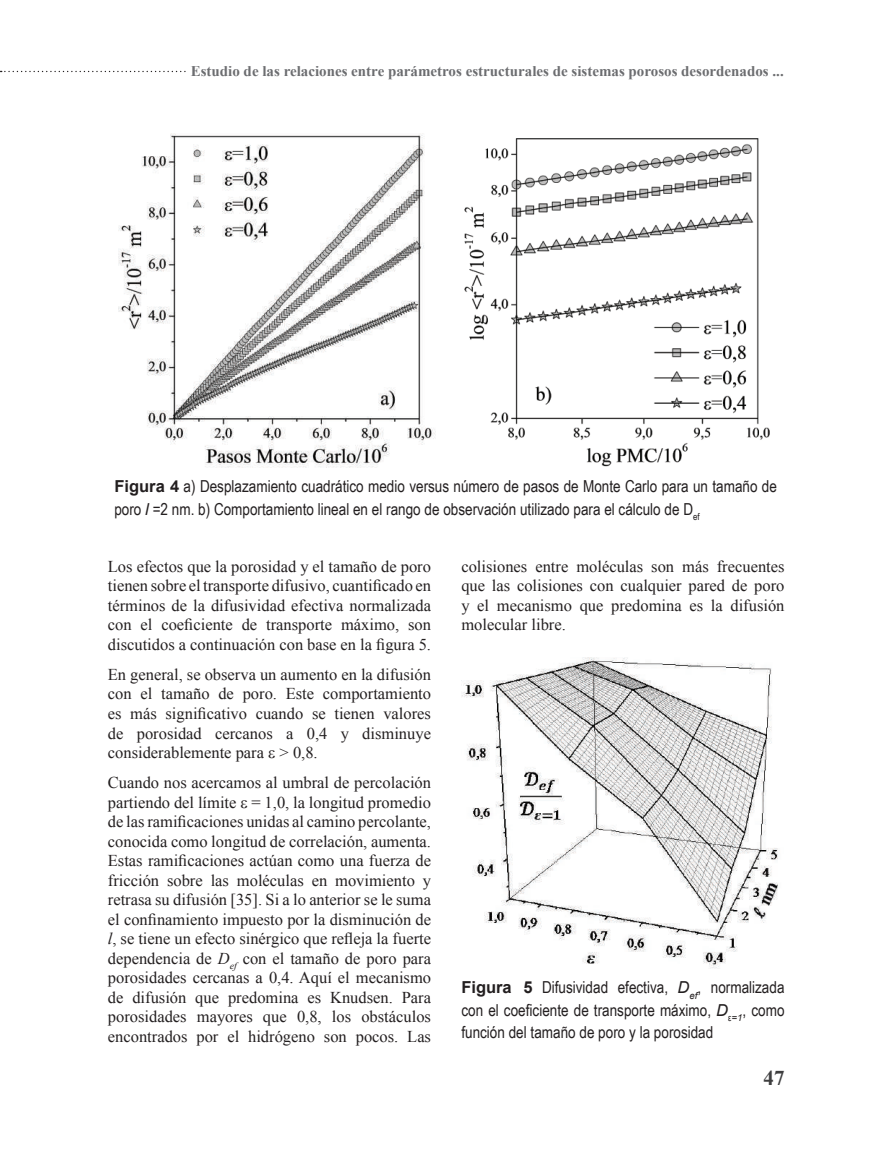
<style>
.page{position:relative;width:893px;height:1170px;background:#fff}
.page>*{position:absolute;margin:0;border:0;box-sizing:border-box;transform-origin:0 0}
.t1{font:700 21px "Times New Roman";color:#3e3e3f}
.t2{font:16.5px/19.5px "Times New Roman";color:#231f20;text-align:justify}
.t3{font:16.5px/22.5px "Arial Narrow";color:#231f20}
.t4{font:700 15px "Times New Roman";color:#6c6d70}
.s1{font-family:"Arial";font-weight:700}
.s2{font-family:"Arial";font-style:italic}
.s3{font-style:italic}
</style>
<div class="page">
<svg style="left:0;top:71px;width:186px;height:1px"></svg>
<img style="left:119px;top:134px;width:316px;height:333px">
<img style="left:464px;top:138px;width:306px;height:329px">
<img style="left:461px;top:657px;width:317px;height:311px">
<p class="t4" style="left:191px;top:61px;width:595px">Estudio de las relaciones entre parámetros estructurales de sistemas porosos desordenados ...</p>
<p class="t3" style="left:114px;top:474px;width:664px"><span class="s1">Figura 4</span> a) Desplazamiento cuadrático medio versus número de pasos de Monte Carlo para un tamaño de poro <span class="s2">l</span> =2 nm. b) Comportamiento lineal en el rango de observación utilizado para el cálculo de D<sub>ef</sub></p>
<p class="t2" style="left:108px;top:556px;width:325px">Los efectos que la porosidad y el tamaño de poro tienen sobre el transporte difusivo, cuantificado en términos de la difusividad efectiva normalizada con el coeficiente de transporte máximo, son discutidos a continuación con base en la figura 5.</p>
<p class="t2" style="left:108px;top:664px;width:325px">En general, se observa un aumento en la difusión con el tamaño de poro. Este comportamiento es más significativo cuando se tienen valores de porosidad cercanos a 0,4 y disminuye considerablemente para &gt; 0,8.</p>
<p class="t2" style="left:108px;top:772px;width:325px">Cuando nos acercamos al umbral de percolación partiendo del límite = 1,0, la longitud promedio de las ramificaciones unidas al camino percolante, conocida como longitud de correlación, aumenta.<br>Estas ramificaciones actúan como una fuerza de fricción sobre las moléculas en movimiento y retrasa su difusión [35]. Si a lo anterior se le suma el confinamiento impuesto por la disminución de <span class="s3">l</span>, se tiene un efecto sinérgico que refleja la fuerte dependencia de <span class="s3">D</span><sub>ef</sub> con el tamaño de poro para porosidades cercanas a 0,4. Aquí el mecanismo de difusión que predomina es Knudsen. Para porosidades mayores que 0,8, los obstáculos encontrados por el hidrógeno son pocos. Las</p>
<p class="t2" style="left:461px;top:556px;width:325px">colisiones entre moléculas son más frecuentes que las colisiones con cualquier pared de poro y el mecanismo que predomina es la difusión molecular libre.</p>
<p class="t3" style="left:461px;top:975px;width:325px;text-align:justify"><span class="s1">Figura 5</span> Difusividad efectiva, <span class="s2">D</span><sub>ef</sub>, normalizada con el coeficiente de transporte máximo, <span class="s2">D</span><sub>ε</sub><sub>=1</sub>, como función del tamaño de poro y la porosidad</p>
<p class="t1" style="left:763px;top:1063px;width:22px">47</p>
</div>
